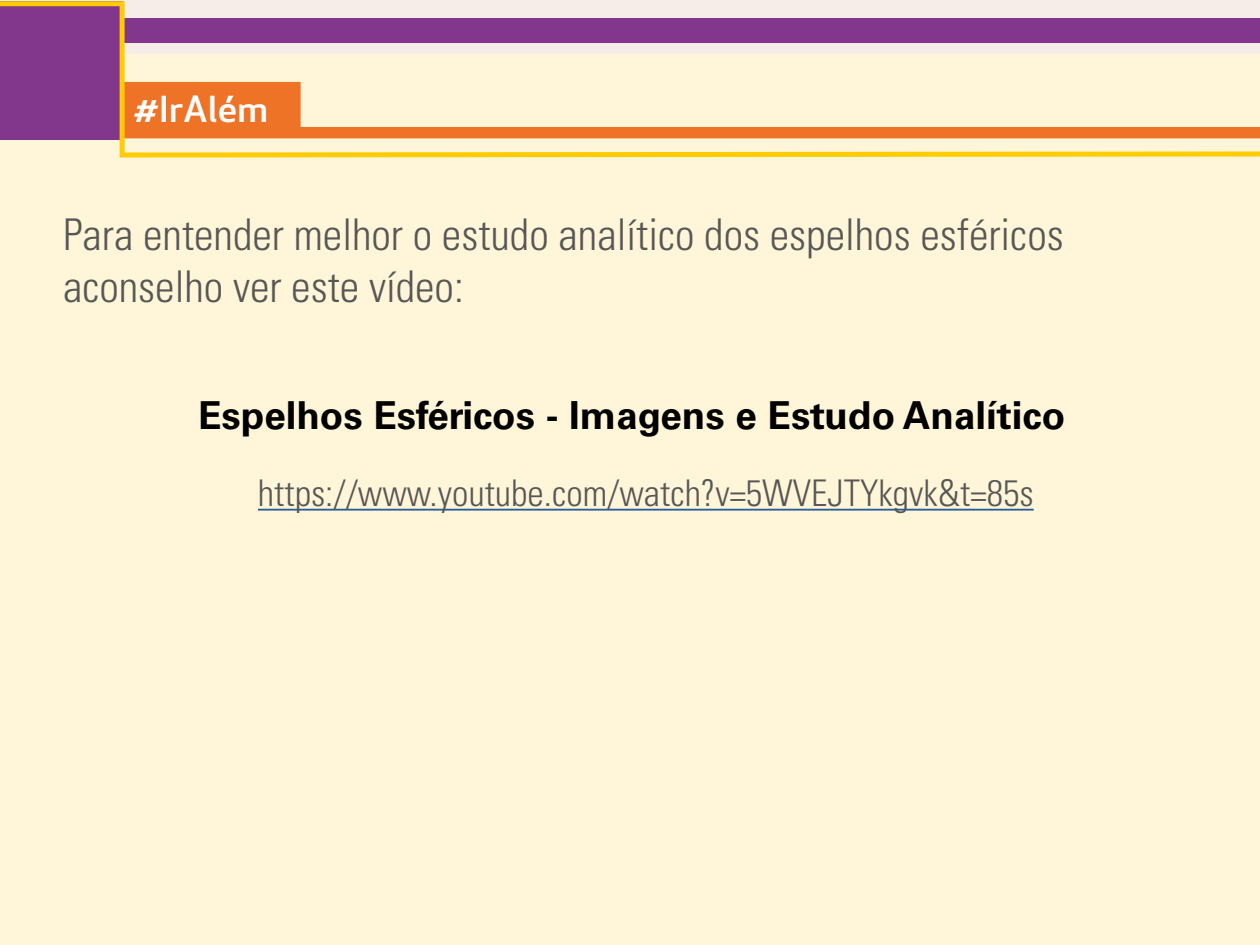
<style>
.page{position:relative;width:1260px;height:945px;background:#fff}
.page>*{position:absolute;margin:0;border:0;box-sizing:border-box;transform-origin:0 0}
.t1{font:300 condensed 43.75px/52.5px "Univers LT Std";color:#575756}
.t2{font:700 38.5px "Univers LT Std";color:#000}
.t3{font:300 condensed 36.75px "Univers LT Std";color:#575756}
.t4{font:500 35px "Apex New";color:#fff;scale:1.1 1}
</style>
<div class="page">
<div style="left:0;top:54px;width:1260px;height:891px;background:#fff5d8"></div>
<svg style="left:0;top:0;width:1260px;height:158px"></svg>
<hr style="left:258px;top:509px;width:776px;height:2px;background:#275b9b">
<p class="t4" style="left:134px;top:86px;width:123px">#IrAlém</p>
<p class="t1" style="left:63px;top:208px;width:1002px">Para entender melhor o estudo analítico dos espelhos esféricos aconselho ver este vídeo:</p>
<p class="t2" style="left:198px;top:393px;width:869px">Espelhos Esféricos - Imagens e Estudo Analítico</p>
<p class="t3" style="left:258px;top:471px;width:777px">https://www.youtube.com/watch?v=5WVEJTYkgvk&amp;t=85s</p>
</div>
